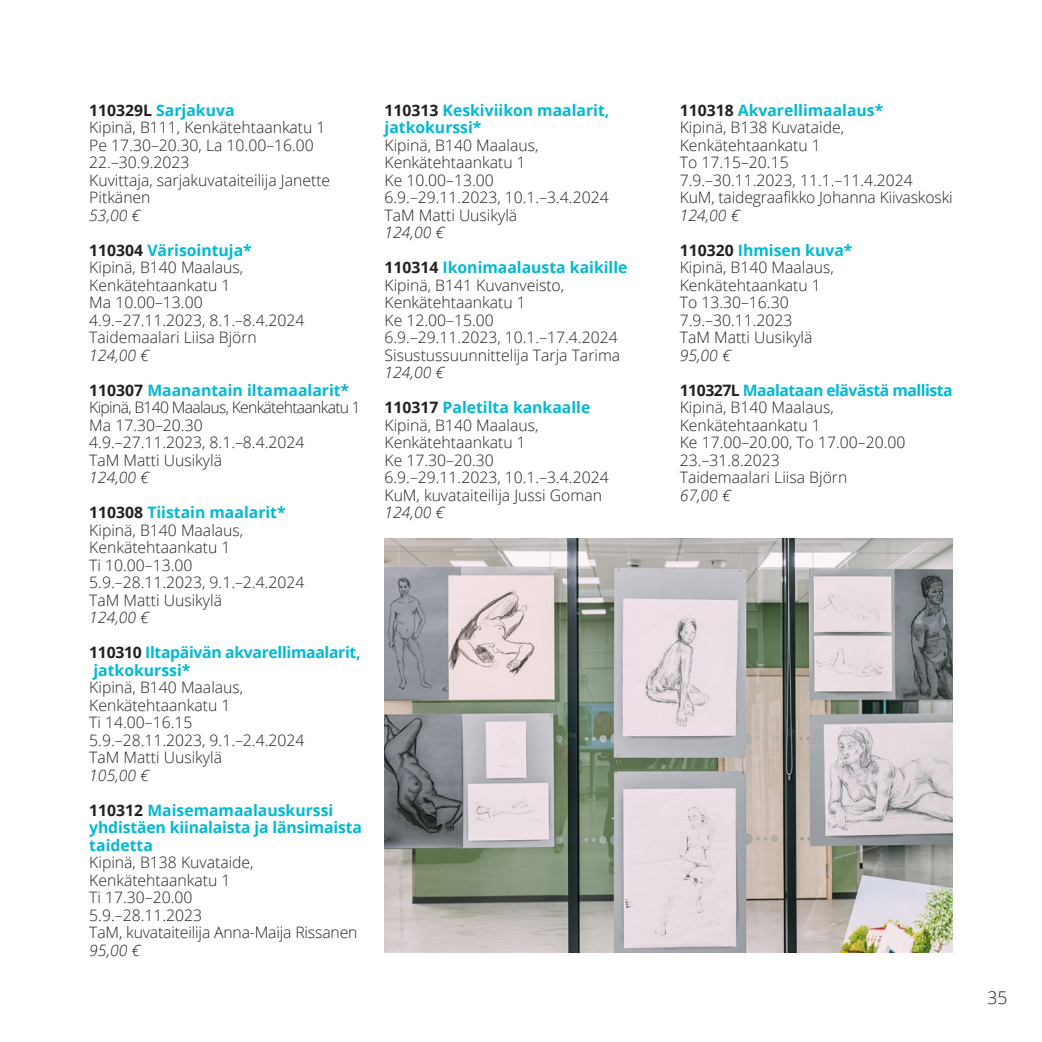
<style>
.page{position:relative;width:1042px;height:1042px;background:#fff}
.page>*{position:absolute;margin:0;border:0;box-sizing:border-box;transform-origin:0 0}
.t1{font:300 17.5px "Open Sans";color:#231f20}
.kurssilista{font:300 15.75px/17.5px "Open Sans";color:#231f20}
.kurssilista_BOLD{font:700 15.75px/17.5px "Open Sans";color:#00b9d4}
.kurssilista_HINTA{font:italic 300 15.75px "Open Sans";color:#231f20}
.kurssilista_BOLD-2{font:700 15.75px/17.5px "Open Sans";letter-spacing:-.02em;color:#00b9d4}
.kurssilista-2{font:300 15.75px "Open Sans";letter-spacing:-.045em;color:#231f20}
.kurssilista_BOLD-3{font:700 15.75px "Open Sans";letter-spacing:-.03em;color:#00b9d4}
.s1{color:#231f20}
</style>
<div class="page">
<img style="left:384px;top:538px;width:568px;height:414px">
<p class="kurssilista_BOLD" style="left:89px;top:101px;width:147px"><span class="s1">110329L</span> Sarjakuva</p>
<p class="kurssilista" style="left:89px;top:118px;width:238px">Kipinä, B111, Kenkätehtaankatu 1</p>
<p class="kurssilista" style="left:89px;top:136px;width:226px">Pe 17.30–20.30, La 10.00–16.00</p>
<p class="kurssilista" style="left:89px;top:153px;width:102px">22.–30.9.2023</p>
<p class="kurssilista" style="left:89px;top:171px;width:242px">Kuvittaja, sarjakuvataiteilija Janette<br>Pitkänen</p>
<p class="kurssilista_HINTA" style="left:89px;top:204px;width:52px">53,00 €</p>
<p class="kurssilista_BOLD" style="left:89px;top:241px;width:164px"><span class="s1">110304</span> Värisointuja*</p>
<p class="kurssilista" style="left:89px;top:258px;width:155px">Kipinä, B140 Maalaus,<br>Kenkätehtaankatu 1</p>
<p class="kurssilista" style="left:89px;top:293px;width:115px">Ma 10.00–13.00</p>
<p class="kurssilista" style="left:89px;top:311px;width:217px">4.9.–27.11.2023, 8.1.–8.4.2024</p>
<p class="kurssilista" style="left:89px;top:328px;width:169px">Taidemaalari Liisa Björn</p>
<p class="kurssilista_HINTA" style="left:89px;top:344px;width:61px">124,00 €</p>
<p class="kurssilista_BOLD" style="left:89px;top:381px;width:261px"><span class="s1">110307</span> Maanantain iltamaalarit*</p>
<p class="kurssilista-2" style="left:89px;top:396px;width:273px">Kipinä, B140 Maalaus, Kenkätehtaankatu 1</p>
<p class="kurssilista" style="left:89px;top:416px;width:115px">Ma 17.30–20.30</p>
<p class="kurssilista" style="left:89px;top:433px;width:217px">4.9.–27.11.2023, 8.1.–8.4.2024</p>
<p class="kurssilista" style="left:89px;top:451px;width:134px">TaM Matti Uusikylä</p>
<p class="kurssilista_HINTA" style="left:89px;top:466px;width:61px">124,00 €</p>
<p class="kurssilista_BOLD" style="left:89px;top:503px;width:198px"><span class="s1">110308</span> Tiistain maalarit*</p>
<p class="kurssilista" style="left:89px;top:521px;width:155px">Kipinä, B140 Maalaus,<br>Kenkätehtaankatu 1</p>
<p class="kurssilista" style="left:89px;top:556px;width:105px">Ti 10.00–13.00</p>
<p class="kurssilista" style="left:89px;top:573px;width:217px">5.9.–28.11.2023, 9.1.–2.4.2024</p>
<p class="kurssilista" style="left:89px;top:591px;width:134px">TaM Matti Uusikylä</p>
<p class="kurssilista_HINTA" style="left:89px;top:606px;width:61px">124,00 €</p>
<p class="kurssilista_BOLD-2" style="left:89px;top:643px;width:273px"><span class="s1">110310</span> Iltapäivän akvarellimaalarit, jatkokurssi*</p>
<p class="kurssilista" style="left:89px;top:678px;width:155px">Kipinä, B140 Maalaus,<br>Kenkätehtaankatu 1</p>
<p class="kurssilista" style="left:89px;top:713px;width:105px">Ti 14.00–16.15</p>
<p class="kurssilista" style="left:89px;top:731px;width:217px">5.9.–28.11.2023, 9.1.–2.4.2024</p>
<p class="kurssilista" style="left:89px;top:748px;width:134px">TaM Matti Uusikylä</p>
<p class="kurssilista_HINTA" style="left:89px;top:764px;width:61px">105,00 €</p>
<p class="kurssilista_BOLD" style="left:89px;top:801px;width:274px"><span class="s1">110312</span> Maisemamaalauskurssi yhdistäen kiinalaista ja länsimaista taidetta</p>
<p class="kurssilista" style="left:89px;top:853px;width:166px">Kipinä, B138 Kuvataide,<br>Kenkätehtaankatu 1</p>
<p class="kurssilista" style="left:89px;top:888px;width:105px">Ti 17.30–20.00</p>
<p class="kurssilista" style="left:89px;top:906px;width:114px">5.9.–28.11.2023</p>
<p class="kurssilista" style="left:89px;top:923px;width:270px">TaM, kuvataiteilija Anna-Maija Rissanen</p>
<p class="kurssilista_HINTA" style="left:89px;top:939px;width:52px">95,00 €</p>
<p class="kurssilista_BOLD" style="left:384px;top:101px;width:226px"><span class="s1">110313</span> Keskiviikon maalarit, jatkokurssi*</p>
<p class="kurssilista" style="left:384px;top:136px;width:155px">Kipinä, B140 Maalaus,<br>Kenkätehtaankatu 1</p>
<p class="kurssilista" style="left:384px;top:171px;width:111px">Ke 10.00–13.00</p>
<p class="kurssilista" style="left:384px;top:188px;width:226px">6.9.–29.11.2023, 10.1.–3.4.2024</p>
<p class="kurssilista" style="left:384px;top:206px;width:134px">TaM Matti Uusikylä</p>
<p class="kurssilista_HINTA" style="left:384px;top:221px;width:61px">124,00 €</p>
<p class="kurssilista_BOLD" style="left:384px;top:258px;width:244px"><span class="s1">110314</span> Ikonimaalausta kaikille</p>
<p class="kurssilista" style="left:384px;top:276px;width:181px">Kipinä, B141 Kuvanveisto,<br>Kenkätehtaankatu 1</p>
<p class="kurssilista" style="left:384px;top:311px;width:111px">Ke 12.00–15.00</p>
<p class="kurssilista" style="left:384px;top:328px;width:235px">6.9.–29.11.2023, 10.1.–17.4.2024</p>
<p class="kurssilista" style="left:384px;top:346px;width:237px">Sisustussuunnittelija Tarja Tarima</p>
<p class="kurssilista_HINTA" style="left:384px;top:361px;width:61px">124,00 €</p>
<p class="kurssilista_BOLD" style="left:384px;top:398px;width:207px"><span class="s1">110317</span> Paletilta kankaalle</p>
<p class="kurssilista" style="left:384px;top:416px;width:155px">Kipinä, B140 Maalaus,<br>Kenkätehtaankatu 1</p>
<p class="kurssilista" style="left:384px;top:451px;width:111px">Ke 17.30–20.30</p>
<p class="kurssilista" style="left:384px;top:468px;width:226px">6.9.–29.11.2023, 10.1.–3.4.2024</p>
<p class="kurssilista" style="left:384px;top:486px;width:219px">KuM, kuvataiteilija Jussi Goman</p>
<p class="kurssilista_HINTA" style="left:384px;top:501px;width:61px">124,00 €</p>
<p class="kurssilista_BOLD" style="left:680px;top:101px;width:205px"><span class="s1">110318</span> Akvarellimaalaus*</p>
<p class="kurssilista" style="left:680px;top:118px;width:166px">Kipinä, B138 Kuvataide,<br>Kenkätehtaankatu 1</p>
<p class="kurssilista" style="left:680px;top:153px;width:110px">To 17.15–20.15</p>
<p class="kurssilista" style="left:680px;top:171px;width:235px">7.9.–30.11.2023, 11.1.–11.4.2024</p>
<p class="kurssilista" style="left:680px;top:188px;width:274px">KuM, taidegraafikko Johanna Kiivaskoski</p>
<p class="kurssilista_HINTA" style="left:680px;top:204px;width:61px">124,00 €</p>
<p class="kurssilista_BOLD" style="left:680px;top:241px;width:174px"><span class="s1">110320</span> Ihmisen kuva*</p>
<p class="kurssilista" style="left:680px;top:258px;width:155px">Kipinä, B140 Maalaus,<br>Kenkätehtaankatu 1</p>
<p class="kurssilista" style="left:680px;top:293px;width:110px">To 13.30–16.30</p>
<p class="kurssilista" style="left:680px;top:311px;width:114px">7.9.–30.11.2023</p>
<p class="kurssilista" style="left:680px;top:328px;width:134px">TaM Matti Uusikylä</p>
<p class="kurssilista_HINTA" style="left:680px;top:344px;width:52px">95,00 €</p>
<p class="kurssilista_BOLD-3" style="left:680px;top:379px;width:274px"><span class="s1">110327L</span> Maalataan elävästä mallista</p>
<p class="kurssilista" style="left:680px;top:398px;width:155px">Kipinä, B140 Maalaus,<br>Kenkätehtaankatu 1</p>
<p class="kurssilista" style="left:680px;top:433px;width:227px">Ke 17.00–20.00, To 17.00–20.00</p>
<p class="kurssilista" style="left:680px;top:451px;width:102px">23.–31.8.2023</p>
<p class="kurssilista" style="left:680px;top:468px;width:169px">Taidemaalari Liisa Björn</p>
<p class="kurssilista_HINTA" style="left:680px;top:484px;width:52px">67,00 €</p>
<p class="t1" style="left:987px;top:985px;width:21px">35</p>
</div>
